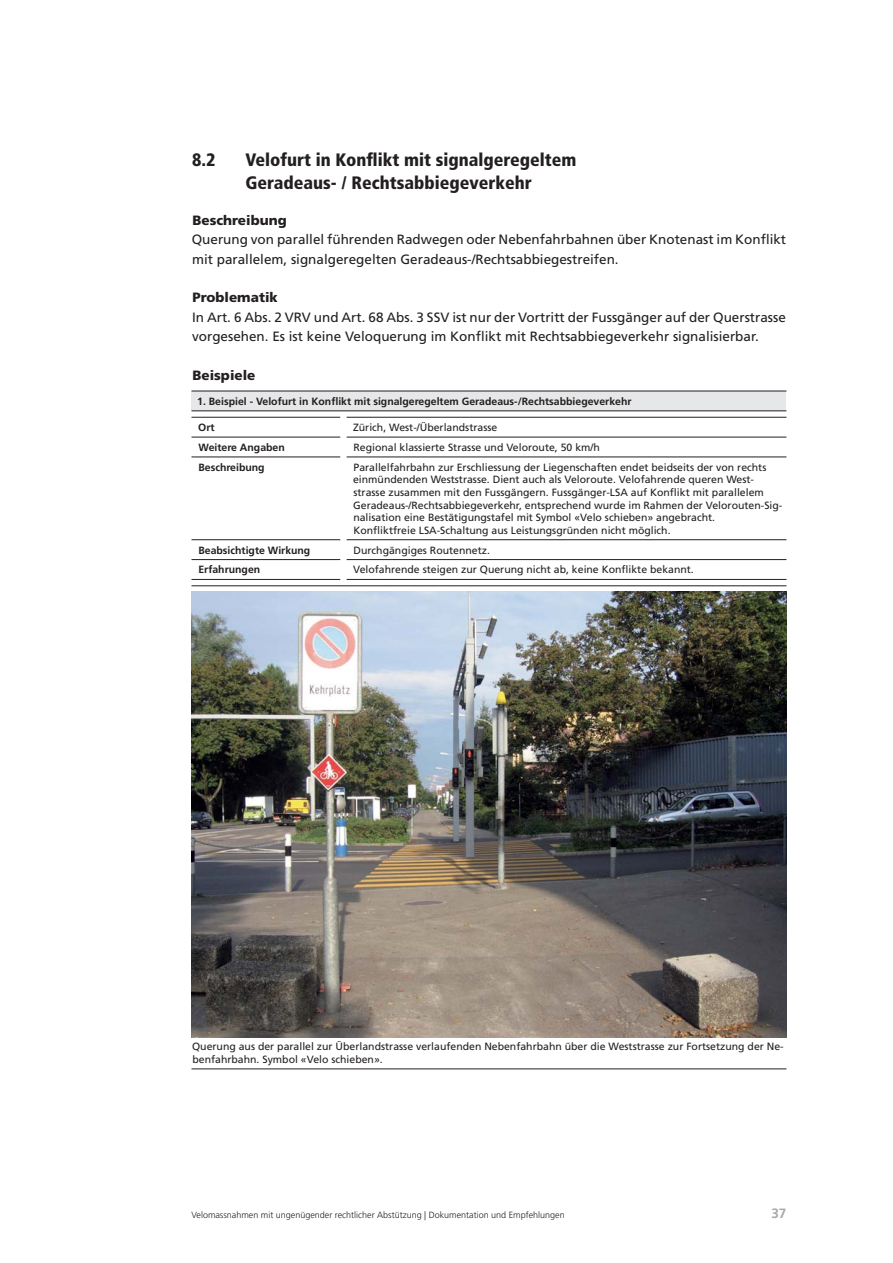
<style>
.page{position:relative;width:893px;height:1263px;background:#fff}
.page>*{position:absolute;margin:0;border:0;box-sizing:border-box;transform-origin:0 0}
.t1{font:900 condensed 18px/22.5px "Frutiger LT Std";color:#231f20}
.t2{font:13.5px/19.5px "Frutiger LT Std";color:#231f20}
.t3{font:900 13.5px "Frutiger LT Std";color:#231f20}
.t4{font:700 13.5px "Frutiger LT Std";color:#a7a9ac}
.t5{font:10.5px/12.6px "Frutiger LT Std";color:#231f20}
.t6{font:700 10.5px "Frutiger LT Std";color:#231f20}
.t7{font:300 9px "Frutiger LT Std";color:#231f20}
</style>
<div class="page">
<div style="left:191px;top:391px;width:595px;height:20px;background:#e6e7e8"></div>
<hr style="left:191px;top:391px;width:595px;height:1px;background:#231f20">
<hr style="left:191px;top:410px;width:595px;height:1px;background:#231f20">
<hr style="left:191px;top:417px;width:149px;height:1px;background:#231f20">
<hr style="left:346px;top:417px;width:440px;height:1px;background:#231f20">
<hr style="left:191px;top:437px;width:149px;height:1px;background:#231f20">
<hr style="left:346px;top:437px;width:440px;height:1px;background:#231f20">
<hr style="left:191px;top:457px;width:149px;height:1px;background:#231f20">
<hr style="left:346px;top:457px;width:440px;height:1px;background:#231f20">
<hr style="left:191px;top:539px;width:149px;height:1px;background:#231f20">
<hr style="left:346px;top:539px;width:440px;height:1px;background:#231f20">
<hr style="left:191px;top:559px;width:149px;height:1px;background:#231f20">
<hr style="left:346px;top:559px;width:440px;height:1px;background:#231f20">
<hr style="left:191px;top:579px;width:149px;height:1px;background:#231f20">
<hr style="left:346px;top:579px;width:440px;height:1px;background:#231f20">
<hr style="left:191px;top:585px;width:595px;height:1px;background:#231f20">
<hr style="left:191px;top:1069px;width:595px;height:1px;background:#231f20">
<img style="left:191px;top:592px;width:595px;height:446px">
<h1 class="t1" style="left:192px;top:149px;width:25px">8.2</h1>
<h1 class="t1" style="left:245px;top:149px;width:332px">Velofurt in Konflikt mit signalgeregeltem<br>Geradeaus- / Rechtsabbiegeverkehr</h1>
<p class="t3" style="left:192px;top:212px;width:96px">Beschreibung</p>
<p class="t2" style="left:192px;top:230px;width:596px">Querung von parallel führenden Radwegen oder Nebenfahrbahnen über Knotenast im Konflikt mit parallelem, signalgeregelten Geradeaus-/Rechtsabbiegestreifen.</p>
<p class="t3" style="left:192px;top:290px;width:87px">Problematik</p>
<p class="t2" style="left:192px;top:308px;width:595px">In Art. 6 Abs. 2 VRV und Art. 68 Abs. 3 SSV ist nur der Vortritt der Fussgänger auf der Querstrasse vorgesehen. Es ist keine Veloquerung im Konflikt mit Rechtsabbiegeverkehr signalisierbar.</p>
<p class="t3" style="left:192px;top:368px;width:64px">Beispiele</p>
<p class="t6" style="left:197px;top:397px;width:436px">1. Beispiel - Velofurt in Konflikt mit signalgeregeltem Geradeaus-/Rechtsabbiegeverkehr</p>
<p class="t6" style="left:198px;top:423px;width:18px">Ort</p>
<p class="t5" style="left:353px;top:422px;width:146px">Zürich, West-/Überlandstrasse</p>
<p class="t6" style="left:198px;top:443px;width:88px">Weitere Angaben</p>
<p class="t5" style="left:353px;top:441px;width:248px">Regional klassierte Strasse und Veloroute, 50 km/h</p>
<p class="t6" style="left:198px;top:463px;width:68px">Beschreibung</p>
<p class="t5" style="left:353px;top:461px;width:431px">Parallelfahrbahn zur Erschliessung der Liegenschaften endet beidseits der von rechts einmündenden Weststrasse. Dient auch als Veloroute. Velofahrende queren West&shy;strasse zusammen mit den Fussgängern. Fussgänger-LSA auf Konflikt mit parallelem Geradeaus-/Rechtsabbiegeverkehr, entsprechend wurde im Rahmen der Velorouten-Sig&shy;nalisation eine Bestätigungstafel mit Symbol «Velo schieben» angebracht.<br>Konfliktfreie LSA-Schaltung aus Leistungsgründen nicht möglich.</p>
<p class="t6" style="left:198px;top:545px;width:113px">Beabsichtigte Wirkung</p>
<p class="t5" style="left:353px;top:544px;width:138px">Durchgängiges Routennetz.</p>
<p class="t6" style="left:198px;top:565px;width:63px">Erfahrungen</p>
<p class="t5" style="left:353px;top:564px;width:342px">Velofahrende steigen zur Querung nicht ab, keine Konflikte bekannt.</p>
<p class="t5" style="left:192px;top:1041px;width:593px">Querung aus der parallel zur Überlandstrasse verlaufenden Nebenfahrbahn über die Weststrasse zur Fortsetzung der Ne&shy;benfahrbahn. Symbol «Velo schieben».</p>
<p class="t7" style="left:191px;top:1211px;width:375px">Velomassnahmen mit ungenügender rechtlicher Abstützung | Dokumentation und Empfehlungen</p>
<p class="t4" style="left:771px;top:1208px;width:16px">37</p>
</div>
